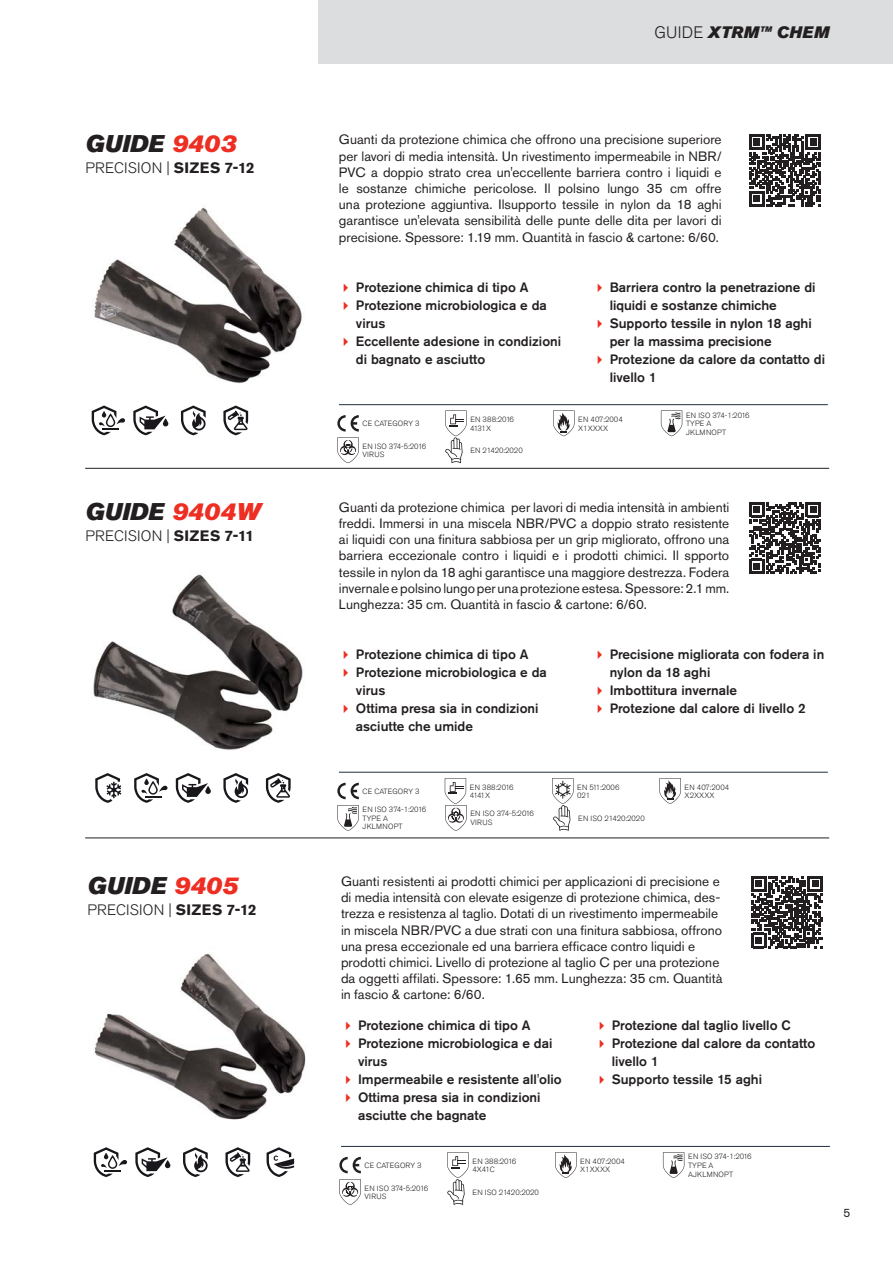
<style>
.page{position:relative;width:893px;height:1263px;background:#fff}
.page>*{position:absolute;margin:0;border:0;box-sizing:border-box;transform-origin:0 0}
.t1{font:italic 24px "Akzidenz Grotesk Pro Super";letter-spacing:.01em;color:#231f20}
.t2{font:300 16.5px "Akzidenz Grotesk Pro";letter-spacing:.015em;color:#231f20}
.t3{font:italic 16.5px "Akzidenz Grotesk Pro Super";letter-spacing:.02em;color:#231f20}
.t4{font:300 15px "Akzidenz Grotesk Pro";letter-spacing:.015em;color:#231f20}
.t5{font:13.5px/16.2px "Akzidenz Grotesk Pro";color:#231f20;text-align:justify}
.t6{font:500 13.5px/18px "Akzidenz Grotesk Pro";color:#231f20}
.t7{font:12px "Akzidenz Grotesk Pro";color:#231f20}
.t8{font:300 7.5px/8.7px "Akzidenz Grotesk Pro";letter-spacing:.005em;color:#231f20}
.t9{font:300 7.5px/8.7px "Akzidenz Grotesk Pro";letter-spacing:-.035em;color:#231f20}
.t10{font:300 7.5px/8.7px "Akzidenz Grotesk Pro";letter-spacing:-.025em;color:#231f20}
.s1{color:#ee2e22}
.s2{font-weight:700}
.s3{font-family:"Akzidenz Grotesk Pro Super";font-weight:400;font-style:italic}
</style>
<div class="page">
<div style="left:319px;top:0;width:574px;height:64px;background:#dcdddf"></div>
<hr style="left:85px;top:837px;width:744px;height:1px;background:#231f20">
<hr style="left:85px;top:468px;width:744px;height:1px;background:#231f20">
<hr style="left:339px;top:404px;width:489px;height:1px;background:#222d3f">
<img style="left:94px;top:207px;width:208px;height:177px">
<hr style="left:339px;top:772px;width:489px;height:1px;background:#222d3f">
<img style="left:93px;top:574px;width:210px;height:176px">
<hr style="left:341px;top:1146px;width:489px;height:1px;background:#222d3f">
<img style="left:94px;top:953px;width:212px;height:167px">
<svg style="left:337px;top:783px;width:22px;height:16px"></svg>
<svg style="left:659px;top:778px;width:22px;height:26px"></svg>
<svg style="left:337px;top:805px;width:22px;height:26px"></svg>
<svg style="left:445px;top:778px;width:22px;height:53px"></svg>
<svg style="left:552px;top:778px;width:21px;height:53px"></svg>
<svg style="left:339px;top:1157px;width:22px;height:16px"></svg>
<svg style="left:555px;top:1152px;width:21px;height:26px"></svg>
<svg style="left:663px;top:1152px;width:21px;height:26px"></svg>
<svg style="left:339px;top:1179px;width:22px;height:26px"></svg>
<svg style="left:447px;top:1152px;width:22px;height:53px"></svg>
<svg style="left:95px;top:773px;width:26px;height:30px"></svg>
<svg style="left:134px;top:773px;width:33px;height:30px"></svg>
<svg style="left:176px;top:773px;width:35px;height:30px"></svg>
<svg style="left:223px;top:773px;width:25px;height:30px"></svg>
<svg style="left:266px;top:773px;width:25px;height:30px"></svg>
<svg style="left:94px;top:1147px;width:33px;height:30px"></svg>
<svg style="left:135px;top:1147px;width:35px;height:30px"></svg>
<svg style="left:183px;top:1147px;width:25px;height:30px"></svg>
<svg style="left:225px;top:1147px;width:25px;height:30px"></svg>
<svg style="left:267px;top:1147px;width:27px;height:30px"></svg>
<svg style="left:92px;top:405px;width:33px;height:30px"></svg>
<svg style="left:133px;top:405px;width:35px;height:30px"></svg>
<svg style="left:181px;top:405px;width:25px;height:30px"></svg>
<svg style="left:223px;top:405px;width:25px;height:30px"></svg>
<svg style="left:749px;top:134px;width:72px;height:72px"></svg>
<svg style="left:749px;top:502px;width:72px;height:72px"></svg>
<svg style="left:751px;top:876px;width:72px;height:72px"></svg>
<svg style="left:553px;top:410px;width:21px;height:26px"></svg>
<svg style="left:661px;top:410px;width:21px;height:26px"></svg>
<svg style="left:337px;top:415px;width:22px;height:48px"></svg>
<svg style="left:445px;top:410px;width:22px;height:53px"></svg>
<h1 class="t1" style="left:85px;top:128px;width:152px">GUIDE <span class="s1">9403</span></h1>
<p class="t4" style="left:85px;top:158px;width:171px">PRECISION | <span class="s2">SIZES 7-12</span></p>
<h1 class="t1" style="left:85px;top:496px;width:177px">GUIDE <span class="s1">9404W</span></h1>
<p class="t4" style="left:85px;top:526px;width:170px">PRECISION | <span class="s2">SIZES 7-11</span></p>
<h1 class="t1" style="left:88px;top:870px;width:152px">GUIDE <span class="s1">9405</span></h1>
<p class="t4" style="left:87px;top:900px;width:171px">PRECISION | <span class="s2">SIZES 7-12</span></p>
<p class="t2" style="left:654px;top:22px;width:50px">GUIDE</p>
<p class="t2" style="left:667px;top:22px;width:106px">GUIDE <span class="s3">XTRM™</span></p>
<p class="t3" style="left:720px;top:22px;width:110px">XTRM CHEM</p>
<p class="t5" style="left:339px;top:131px;width:384px">Guanti da protezione chimica che offrono una precisione superiore per lavori di media intensità. Un rivestimento impermeabile in NBR/ PVC a doppio strato crea un'eccellente barriera contro i liquidi e le sostanze chimiche pericolose. Il polsino lungo 35 cm offre una protezione aggiuntiva. Ilsupporto tessile in nylon da 18 aghi garantisce un'elevata sensibilità delle punte delle dita per lavori di precisione. Spessore: 1.19 mm. Quantità in fascio &amp; cartone: 6/60.</p>
<p class="t6" style="left:356px;top:278px;width:207px">Protezione chimica di tipo A<br>Protezione microbiologica e da virus<br>Eccellente adesione in condizioni di bagnato e asciutto</p>
<p class="t6" style="left:610px;top:278px;width:217px">Barriera contro la penetrazione di liquidi e sostanze chimiche<br>Supporto tessile in nylon 18 aghi per la massima precisione<br>Protezione da calore da contatto di livello 1</p>
<p class="t8" style="left:362px;top:419px;width:58px">CE CATEGORY 3</p>
<p class="t10" style="left:470px;top:415px;width:45px">EN 388:2016<br>4131X</p>
<p class="t8" style="left:578px;top:415px;width:46px">EN 407:2004<br>X1XXXX</p>
<p class="t8" style="left:686px;top:411px;width:65px">EN ISO 374-1:2016<br>TYPE A<br>JKLMNOPT</p>
<p class="t8" style="left:362px;top:442px;width:65px">EN ISO 374-5:2016<br>VIRUS</p>
<p class="t8" style="left:470px;top:446px;width:54px">EN 21420:2020</p>
<p class="t5" style="left:339px;top:499px;width:392px">Guanti da protezione chimica per lavori di media intensità in ambienti freddi. Immersi in una miscela NBR/PVC a doppio strato resistente ai liquidi con una finitura sabbiosa per un grip migliorato, offrono una barriera eccezionale contro i liquidi e i prodotti chimici. Il spporto tessile in nylon da 18 aghi garantisce una maggiore destrezza. Fodera invernale e polsino lungo per una protezione estesa. Spessore: 2.1 mm.<br>Lunghezza: 35 cm. Quantità in fascio &amp; cartone: 6/60.</p>
<p class="t6" style="left:356px;top:645px;width:192px">Protezione chimica di tipo A<br>Protezione microbiologica e da virus<br>Ottima presa sia in condizioni asciutte che umide</p>
<p class="t6" style="left:610px;top:645px;width:216px">Precisione migliorata con fodera in nylon da 18 aghi<br>Imbottitura invernale<br>Protezione dal calore di livello 2</p>
<p class="t8" style="left:362px;top:787px;width:58px">CE CATEGORY 3</p>
<p class="t9" style="left:470px;top:782px;width:45px">EN 388:2016<br>4141X</p>
<p class="t8" style="left:577px;top:782px;width:44px">EN 511:2006<br>021</p>
<p class="t8" style="left:685px;top:782px;width:46px">EN 407:2004<br>X2XXXX</p>
<p class="t8" style="left:362px;top:805px;width:65px">EN ISO 374-1:2016<br>TYPE A<br>JKLMNOPT</p>
<p class="t8" style="left:470px;top:809px;width:65px">EN ISO 374-5:2016<br>VIRUS</p>
<p class="t8" style="left:578px;top:814px;width:68px">EN ISO 21420:2020</p>
<p class="t5" style="left:341px;top:873px;width:383px;text-align:left">Guanti resistenti ai prodotti chimici per applicazioni di precisione e di media intensità con elevate esigenze di protezione chimica, des&shy;trezza e resistenza al taglio. Dotati di un rivestimento impermeabile in miscela NBR/PVC a due strati con una finitura sabbiosa, offrono una presa eccezionale ed una barriera efficace contro liquidi e prodotti chimici. Livello di protezione al taglio C per una protezione da oggetti affilati. Spessore: 1.65 mm. Lunghezza: 35 cm. Quantità in fascio &amp; cartone: 6/60.</p>
<p class="t6" style="left:358px;top:1016px;width:205px">Protezione chimica di tipo A<br>Protezione microbiologica e dai virus<br>Impermeabile e resistente all'olio<br>Ottima presa sia in condizioni asciutte che bagnate</p>
<p class="t6" style="left:612px;top:1016px;width:205px">Protezione dal taglio livello C<br>Protezione dal calore da contatto livello 1<br>Supporto tessile 15 aghi</p>
<p class="t8" style="left:365px;top:1161px;width:58px">CE CATEGORY 3</p>
<p class="t8" style="left:472px;top:1156px;width:45px">EN 388:2016<br>4X41C</p>
<p class="t8" style="left:580px;top:1156px;width:46px">EN 407:2004<br>X1XXXX</p>
<p class="t8" style="left:688px;top:1152px;width:65px">EN ISO 374-1:2016<br>TYPE A<br>AJKLMNOPT</p>
<p class="t8" style="left:365px;top:1183px;width:65px">EN ISO 374-5:2016<br>VIRUS</p>
<p class="t8" style="left:472px;top:1188px;width:68px">EN ISO 21420:2020</p>
<p class="t7" style="left:843px;top:1205px;width:8px">5</p>
</div>
